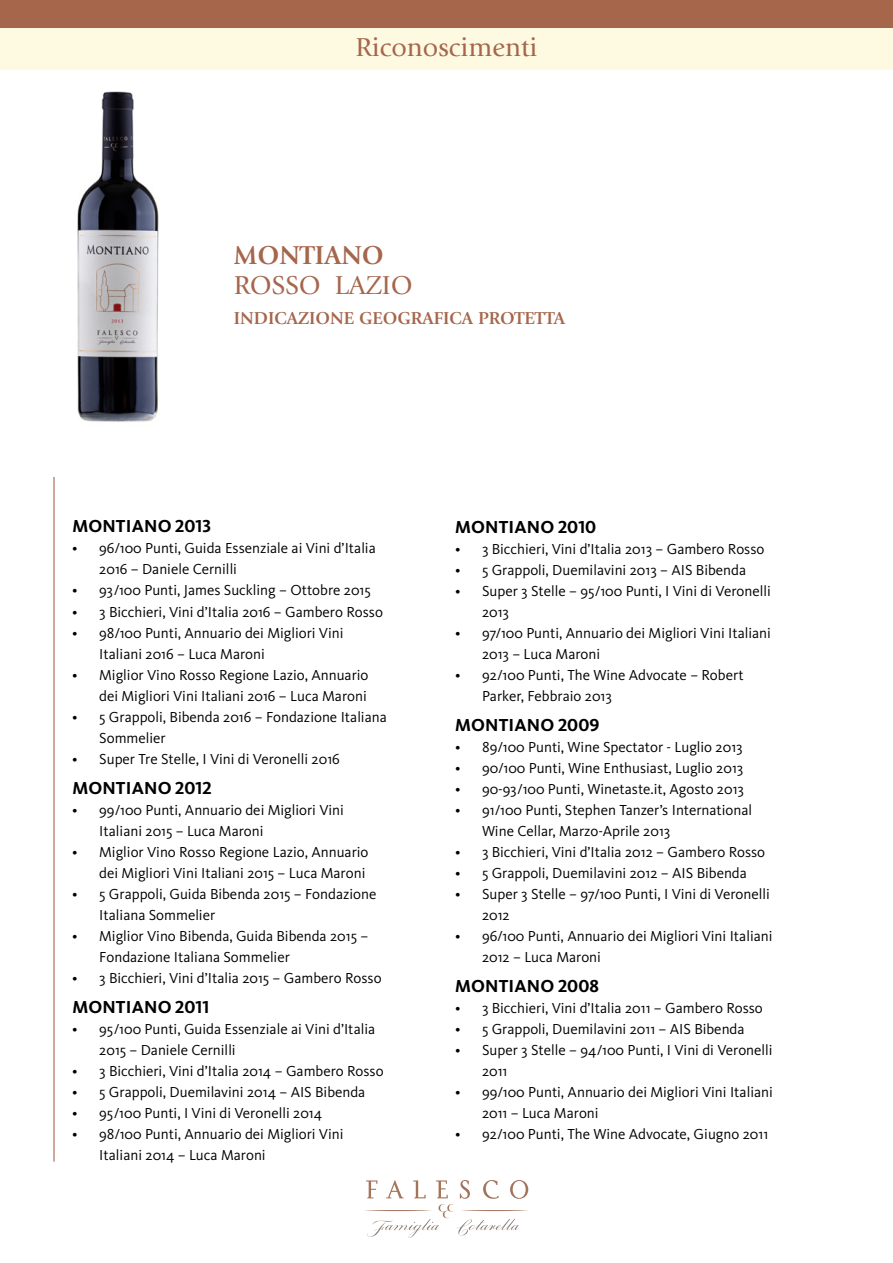
<style>
.page{position:relative;width:893px;height:1263px;background:#fff}
.page>*{position:absolute;margin:0;border:0;box-sizing:border-box;transform-origin:0 0}
.t1{font:27px "Giovanni Std";color:#a5664c}
.t2{font:700 27px "Giovanni Std";color:#a5664c}
.t3{font:700 18px "Kievit OT";letter-spacing:.01em;color:#000}
.t4{font:700 18px "Giovanni Std";color:#a5664c}
.t5{font:15px/21px "Kievit OT";color:#000}
</style>
<div class="page">
<svg style="left:364px;top:1180px;width:165px;height:58px"></svg>
<img style="left:77px;top:91px;width:82px;height:331px">
<div style="left:0;top:27px;width:893px;height:43px;background:#fdfae1"></div>
<div style="left:0;top:0;width:893px;height:28px;background:#a5664c"></div>
<hr style="left:53px;top:477px;width:2px;height:684px;background:#a5664c">
<h1 class="t1" style="left:355px;top:32px;width:184px">Riconoscimenti</h1>
<h1 class="t2" style="left:234px;top:239px;width:152px">MONTIANO</h1>
<h1 class="t1" style="left:234px;top:270px;width:181px">ROSSO LAZIO</h1>
<p class="t4" style="left:234px;top:308px;width:333px">INDICAZIONE GEOGRAFICA PROTETTA</p>
<p class="t3" style="left:72px;top:516px;width:140px">MONTIANO 2013</p>
<p class="t5" style="left:99px;top:538px;width:278px;text-indent:-27px">• 96/100 Punti, Guida Essenziale ai Vini d’Italia<br>2016 – Daniele Cernilli</p>
<p class="t5" style="left:72px;top:580px;width:300px">• 93/100 Punti, James Suckling – Ottobre 2015</p>
<p class="t5" style="left:72px;top:601px;width:312px">• 3 Bicchieri, Vini d’Italia 2016 – Gambero Rosso</p>
<p class="t5" style="left:99px;top:622px;width:246px;text-indent:-27px">• 98/100 Punti, Annuario dei Migliori Vini<br>Italiani 2016 – Luca Maroni</p>
<p class="t5" style="left:72px;top:664px;width:298px;text-align:right">• Miglior Vino Rosso Regione Lazio, Annuario dei Migliori Vini Italiani 2016 – Luca Maroni</p>
<p class="t5" style="left:99px;top:706px;width:289px;text-indent:-27px">• 5 Grappoli, Bibenda 2016 – Fondazione Italiana<br>Sommelier</p>
<p class="t5" style="left:72px;top:748px;width:269px">• Super Tre Stelle, I Vini di Veronelli 2016</p>
<p class="t3" style="left:72px;top:777px;width:141px">MONTIANO 2012</p>
<p class="t5" style="left:99px;top:799px;width:246px;text-indent:-27px">• 99/100 Punti, Annuario dei Migliori Vini<br>Italiani 2015 – Luca Maroni</p>
<p class="t5" style="left:72px;top:841px;width:298px;text-align:right">• Miglior Vino Rosso Regione Lazio, Annuario dei Migliori Vini Italiani 2015 – Luca Maroni</p>
<p class="t5" style="left:99px;top:883px;width:279px;text-indent:-27px">• 5 Grappoli, Guida Bibenda 2015 – Fondazione<br>Italiana Sommelier</p>
<p class="t5" style="left:99px;top:925px;width:270px;text-indent:-27px">• Miglior Vino Bibenda, Guida Bibenda 2015 –<br>Fondazione Italiana Sommelier</p>
<p class="t5" style="left:72px;top:967px;width:311px">• 3 Bicchieri, Vini d’Italia 2015 – Gambero Rosso</p>
<p class="t3" style="left:72px;top:996px;width:139px">MONTIANO 2011</p>
<p class="t5" style="left:99px;top:1018px;width:277px;text-indent:-27px">• 95/100 Punti, Guida Essenziale ai Vini d’Italia<br>2015 – Daniele Cernilli</p>
<p class="t5" style="left:72px;top:1060px;width:313px">• 3 Bicchieri, Vini d’Italia 2014 – Gambero Rosso</p>
<p class="t5" style="left:72px;top:1081px;width:295px">• 5 Grappoli, Duemilavini 2014 – AIS Bibenda</p>
<p class="t5" style="left:72px;top:1102px;width:251px">• 95/100 Punti, I Vini di Veronelli 2014</p>
<p class="t5" style="left:99px;top:1123px;width:246px;text-indent:-27px">• 98/100 Punti, Annuario dei Migliori Vini<br>Italiani 2014 – Luca Maroni</p>
<p class="t3" style="left:455px;top:516px;width:143px">MONTIANO 2010</p>
<p class="t5" style="left:455px;top:538px;width:311px">• 3 Bicchieri, Vini d’Italia 2013 – Gambero Rosso</p>
<p class="t5" style="left:455px;top:559px;width:293px">• 5 Grappoli, Duemilavini 2013 – AIS Bibenda</p>
<p class="t5" style="left:482px;top:580px;width:290px;text-indent:-27px">• Super 3 Stelle – 95/100 Punti, I Vini di Veronelli<br>2013</p>
<p class="t5" style="left:482px;top:622px;width:290px;text-indent:-27px">• 97/100 Punti, Annuario dei Migliori Vini Italiani<br>2013 – Luca Maroni</p>
<p class="t5" style="left:482px;top:664px;width:263px;text-indent:-27px">• 92/100 Punti, The Wine Advocate – Robert<br>Parker, Febbraio 2013</p>
<p class="t3" style="left:455px;top:714px;width:146px">MONTIANO 2009</p>
<p class="t5" style="left:455px;top:736px;width:289px">• 89/100 Punti, Wine Spectator - Luglio 2013</p>
<p class="t5" style="left:455px;top:757px;width:290px">• 90/100 Punti, Wine Enthusiast, Luglio 2013</p>
<p class="t5" style="left:455px;top:778px;width:290px">• 90-93/100 Punti, Winetaste.it, Agosto 2013</p>
<p class="t5" style="left:482px;top:799px;width:272px;text-indent:-27px">• 91/100 Punti, Stephen Tanzer’s International<br>Wine Cellar, Marzo-Aprile 2013</p>
<p class="t5" style="left:455px;top:841px;width:312px">• 3 Bicchieri, Vini d’Italia 2012 – Gambero Rosso</p>
<p class="t5" style="left:455px;top:862px;width:293px">• 5 Grappoli, Duemilavini 2012 – AIS Bibenda</p>
<p class="t5" style="left:482px;top:883px;width:289px;text-indent:-27px">• Super 3 Stelle – 97/100 Punti, I Vini di Veronelli<br>2012</p>
<p class="t5" style="left:482px;top:925px;width:292px;text-indent:-27px">• 96/100 Punti, Annuario dei Migliori Vini Italiani<br>2012 – Luca Maroni</p>
<p class="t3" style="left:455px;top:975px;width:145px">MONTIANO 2008</p>
<p class="t5" style="left:455px;top:997px;width:309px">• 3 Bicchieri, Vini d’Italia 2011 – Gambero Rosso</p>
<p class="t5" style="left:455px;top:1018px;width:291px">• 5 Grappoli, Duemilavini 2011 – AIS Bibenda</p>
<p class="t5" style="left:482px;top:1039px;width:292px;text-indent:-27px">• Super 3 Stelle – 94/100 Punti, I Vini di Veronelli<br>2011</p>
<p class="t5" style="left:482px;top:1081px;width:292px;text-indent:-27px">• 99/100 Punti, Annuario dei Migliori Vini Italiani<br>2011 – Luca Maroni</p>
<p class="t5" style="left:455px;top:1123px;width:315px">• 92/100 Punti, The Wine Advocate, Giugno 2011</p>
</div>
